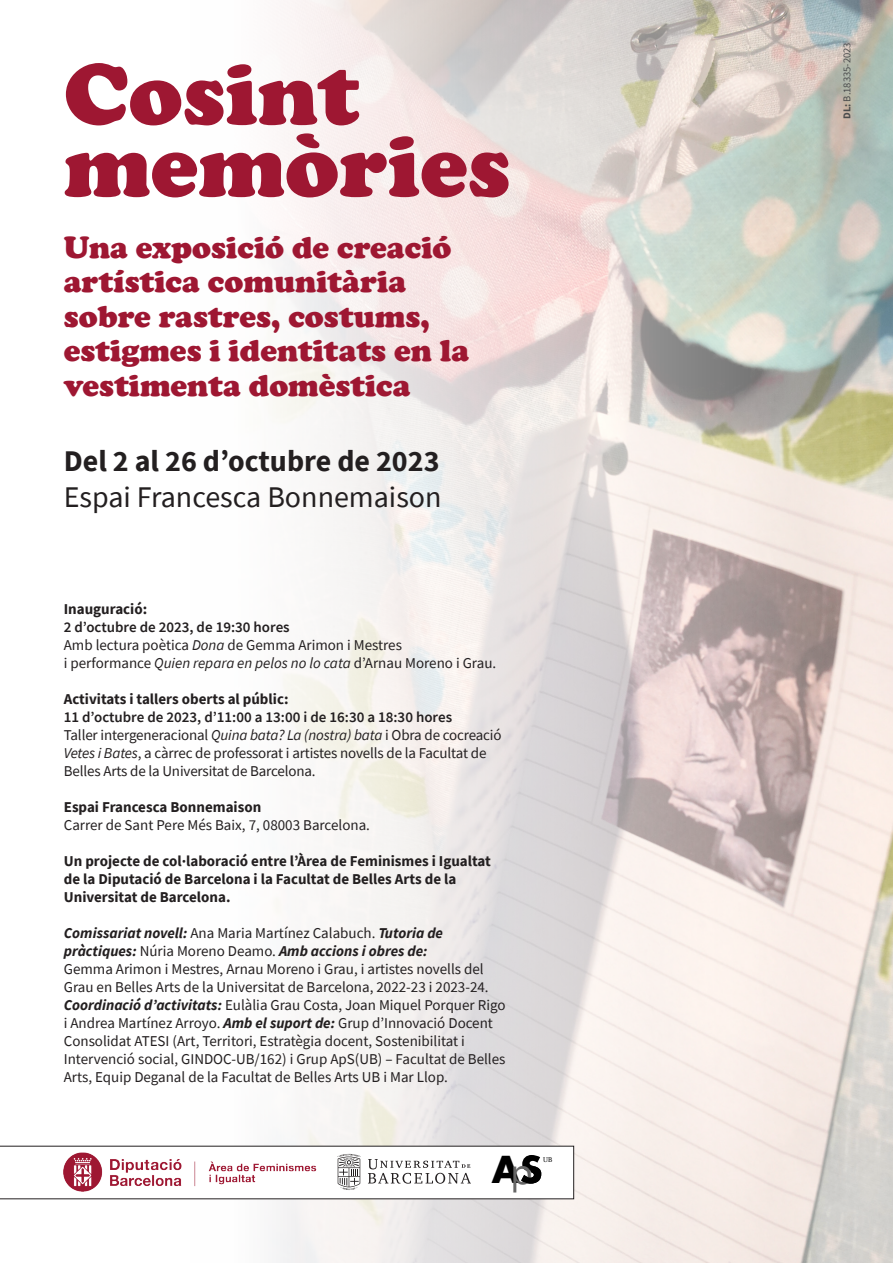
<style>
.page{position:relative;width:893px;height:1263px;background:#fff}
.page>*{position:absolute;margin:0;border:0;box-sizing:border-box;transform-origin:0 0}
.t1{font:900 90px "Cooper";color:#9e1732}
.t2{font:700 36.15px "Futura";color:#000}
.t3{font:900 31.5px/34.5px "Cooper";color:#9e1732}
.t4{font:30px "Source Sans Pro";color:#231f20}
.t5{font:700 30px "Source Sans Pro";color:#231f20}
.t6{font:15px/18px "Source Sans Pro";color:#231f20}
.t7{font:700 15px/18px "Source Sans Pro";color:#231f20}
.t8{font:italic 700 15px/18px "Source Sans Pro";color:#231f20}
.t9{font:600 15px "Source Sans Pro";color:#231f20}
.t10{font:10.5px "Source Sans Pro";color:#4b4c4d}
.t11{font:7.05px "Charter";color:#000}
.s1{font-style:italic}
.s2{font-weight:400;font-style:normal}
.s3{font-weight:700;font-style:italic}
.s4{font-family:"Futura BT";font-weight:400;font-size:39px;color:#666}
.s5{font-weight:700}
</style>
<div class="page">
<img style="left:191px;top:0;width:702px;height:1263px">
<svg style="left:0;top:1146px;width:574px;height:53px"></svg>
<p class="t1" style="left:64px;top:42px;width:298px">Cosint</p>
<p class="t1" style="left:64px;top:114px;width:448px">memòries</p>
<p class="t3" style="left:64px;top:230px;width:407px">Una exposició de creació artística comunitària sobre rastres, costums, estigmes i identitats en la vestimenta domèstica</p>
<p class="t5" style="left:64px;top:441px;width:377px">Del 2 al 26 d’octubre de 2023</p>
<p class="t4" style="left:64px;top:478px;width:379px">Espai Francesca Bonnemaison</p>
<p class="t7" style="left:64px;top:600px;width:85px">Inauguració:</p>
<p class="t9" style="left:64px;top:617px;width:227px">2 d’octubre de 2023, de 19:30 hores</p>
<p class="t6" style="left:64px;top:636px;width:340px">Amb lectura poètica <span class="s1">Dona</span> de Gemma Arimon i Mestres</p>
<p class="t6" style="left:64px;top:654px;width:434px">i performance <span class="s1">Quien repara en pelos no lo cata</span> d’Arnau Moreno i Grau.</p>
<p class="t7" style="left:64px;top:690px;width:226px">Activitats i tallers oberts al públic:</p>
<p class="t9" style="left:64px;top:707px;width:390px">11 d’octubre de 2023, d’11:00 a 13:00 i de 16:30 a 18:30 hores</p>
<p class="t6" style="left:64px;top:726px;width:439px">Taller intergeneracional <span class="s1">Quina bata? La (nostra) bata</span> i Obra de cocreació<br><span class="s1">Vetes i Bates</span>, a càrrec de professorat i artistes novells de la Facultat de<br>Belles Arts de la Universitat de Barcelona.</p>
<p class="t7" style="left:64px;top:798px;width:199px">Espai Francesca Bonnemaison</p>
<p class="t6" style="left:64px;top:816px;width:308px">Carrer de Sant Pere Més Baix, 7, 08003 Barcelona.</p>
<p class="t7" style="left:64px;top:852px;width:429px">Un projecte de col·laboració entre l’Àrea de Feminismes i Igualtat de la Diputació de Barcelona i la Facultat de Belles Arts de la<br>Universitat de Barcelona.</p>
<p class="t8" style="left:64px;top:924px;width:381px">Comissariat novell: <span class="s2">Ana Maria Martínez Calabuch.</span> Tutoria de pràctiques: <span class="s2">Núria Moreno Deamo.</span> Amb accions i obres de:</p>
<p class="t6" style="left:64px;top:960px;width:443px">Gemma Arimon i Mestres, Arnau Moreno i Grau, i artistes novells del Grau en Belles Arts de la Universitat de Barcelona, 2022-23 i 2023-24.<br><span class="s3">Coordinació d’activitats:</span> Eulàlia Grau Costa, Joan Miquel Porquer Rigo i Andrea Martínez Arroyo. <span class="s3">Amb el suport de:</span> Grup d’Innovació Docent Consolidat ATESI (Art, Territori, Estratègia docent, Sostenibilitat i Intervenció social, GINDOC-UB/162) i Grup ApS(UB) – Facultat de Belles Arts, Equip Deganal de la Facultat de Belles Arts UB i Mar Llop.</p>
<p class="t2" style="left:492px;top:1145px;width:42px">A<span class="s4">p</span></p>
<p class="t11" style="left:543px;top:1154px;width:11px">UB</p>
<p class="t10" style="left:840px;top:119px;width:78px;rotate:-90deg"><span class="s5">DL:</span> B.18335-2023</p>
</div>
